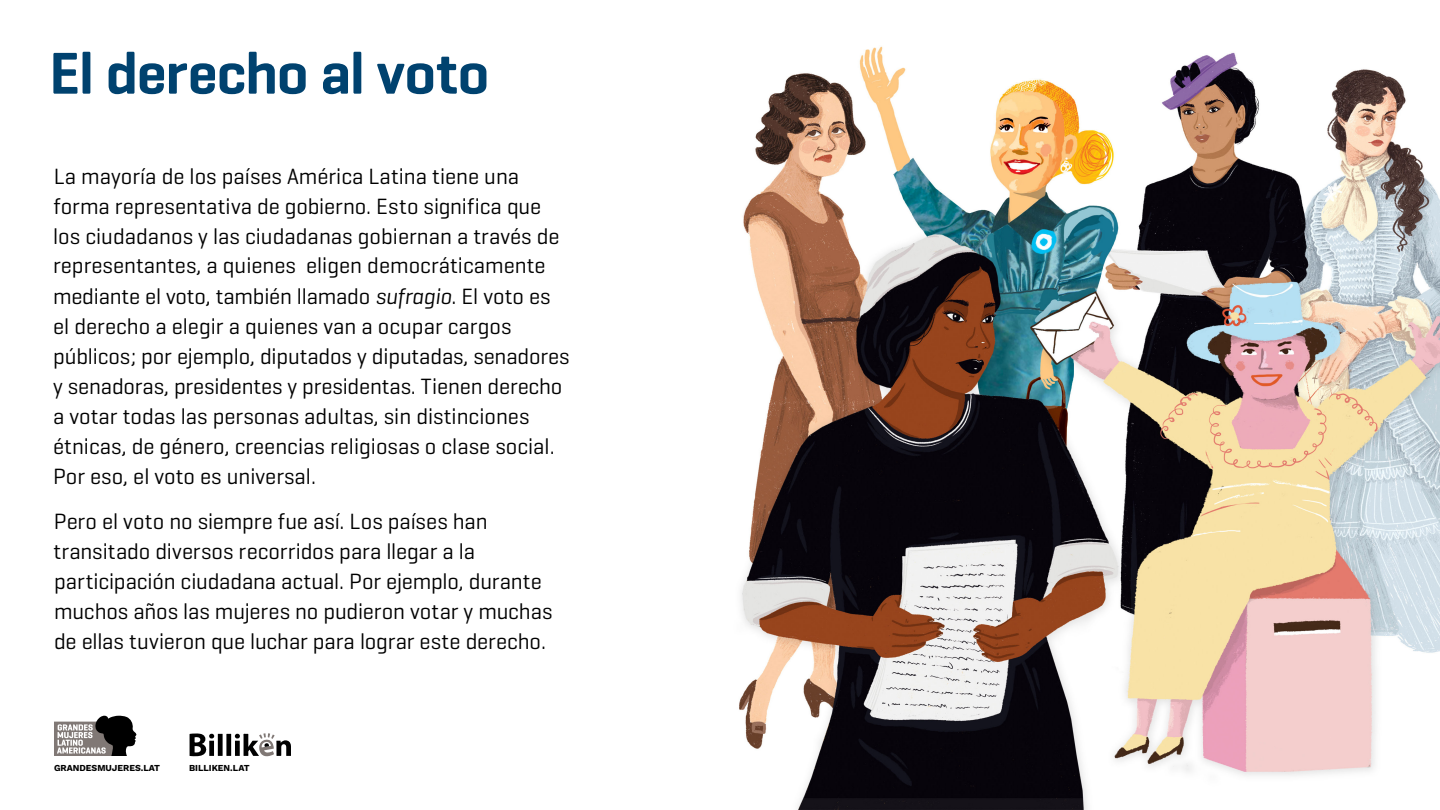
<style>
.page{position:relative;width:1440px;height:810px;background:#fff}
.page>*{position:absolute;margin:0;border:0;box-sizing:border-box;transform-origin:0 0}
.Mujer_Nombre{font:600 60px "Geogrotesque";letter-spacing:-.015em;color:#00426f}
.Pr_Texto{font:22.5px/30px "Geogrotesque";color:#000}
.t1{font:9px "Work Sans";color:#000}
.s1{font-style:italic}
</style>
<div class="page">
<svg style="left:190px;top:733px;width:101px;height:23px"></svg>
<svg style="left:54px;top:716px;width:83px;height:40px"></svg>
<img style="left:739px;top:46px;width:701px;height:764px">
<p class="Mujer_Nombre" style="left:49px;top:36px;width:442px">El derecho al voto</p>
<p class="Pr_Texto" style="left:53px;top:161px;width:518px">La mayoría de los países América Latina tiene una forma representativa de gobierno. Esto significa que los ciudadanos y las ciudadanas gobiernan a través de representantes, a quienes eligen democráticamente mediante el voto, también llamado <span class="s1">sufragio</span>. El voto es el derecho a elegir a quienes van a ocupar cargos públicos; por ejemplo, diputados y diputadas, senadores y senadoras, presidentes y presidentas. Tienen derecho a votar todas las personas adultas, sin distinciones étnicas, de género, creencias religiosas o clase social.<br>Por eso, el voto es universal.</p>
<p class="Pr_Texto" style="left:53px;top:506px;width:501px">Pero el voto no siempre fue así. Los países han transitado diversos recorridos para llegar a la participación ciudadana actual. Por ejemplo, durante muchos años las mujeres no pudieron votar y muchas de ellas tuvieron que luchar para lograr este derecho.</p>
<p class="t1" style="left:54px;top:761px;width:108px">GRANDESMUJERES.LAT</p>
<p class="t1" style="left:189px;top:761px;width:62px">BILLIKEN.LAT</p>
</div>
